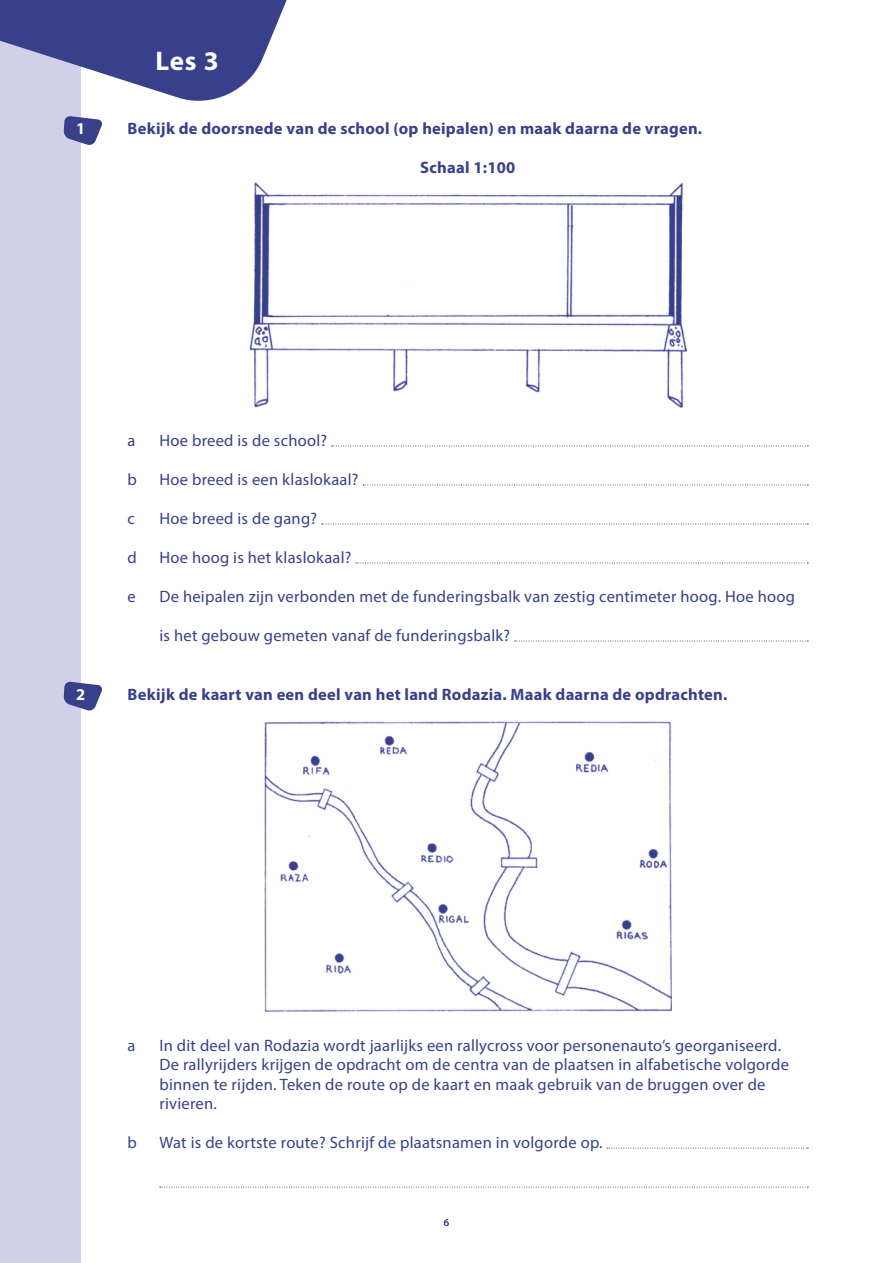
<style>
.page{position:relative;width:893px;height:1263px;background:#fff}
.page>*{position:absolute;margin:0;border:0;box-sizing:border-box;transform-origin:0 0}
.t1{font:700 27px "Myriad Pro";color:#fefefe}
.t2{font:16.5px/19.5px "Myriad Pro";letter-spacing:.015em;color:#38408a}
.t3{font:700 16.5px "Myriad Pro";letter-spacing:.015em;color:#38408a}
.t4{font:700 16.5px "Myriad Pro";color:#fefefe}
.t5{font:10.5px "Myriad Pro";color:#38408a}
</style>
<div class="page">
<hr style="left:892px;top:0;width:1px;height:1263px;background:#d1d0e8">
<div style="left:0;top:0;width:81px;height:1263px;background:#d1d0e8"></div>
<svg style="left:332px;top:446px;width:476px;height:1px"></svg>
<svg style="left:363px;top:485px;width:445px;height:1px"></svg>
<svg style="left:322px;top:524px;width:486px;height:1px"></svg>
<svg style="left:356px;top:563px;width:452px;height:1px"></svg>
<svg style="left:515px;top:641px;width:293px;height:1px"></svg>
<svg style="left:607px;top:1148px;width:201px;height:1px"></svg>
<svg style="left:160px;top:1187px;width:648px;height:1px"></svg>
<img style="left:249px;top:182px;width:437px;height:225px">
<img style="left:264px;top:721px;width:407px;height:291px">
<svg style="left:64px;top:116px;width:38px;height:29px"></svg>
<svg style="left:64px;top:681px;width:38px;height:30px"></svg>
<svg style="left:0;top:0;width:287px;height:101px"></svg>
<p class="t4" style="left:76px;top:118px;width:11px">1</p>
<h1 class="t1" style="left:155px;top:43px;width:65px">Les 3</h1>
<p class="t3" style="left:128px;top:118px;width:576px">Bekijk de doorsnede van de school (op heipalen) en maak daarna de vragen.</p>
<p class="t3" style="left:420px;top:157px;width:97px">Schaal 1:100</p>
<p class="t4" style="left:76px;top:683px;width:11px">2</p>
<p class="t2" style="left:128px;top:431px;width:9px">a</p>
<p class="t2" style="left:159px;top:431px;width:169px">Hoe breed is de school?</p>
<p class="t2" style="left:128px;top:470px;width:11px">b</p>
<p class="t2" style="left:159px;top:470px;width:201px">Hoe breed is een klaslokaal?</p>
<p class="t2" style="left:128px;top:509px;width:9px">c</p>
<p class="t2" style="left:159px;top:509px;width:159px">Hoe breed is de gang?</p>
<p class="t2" style="left:128px;top:548px;width:11px">d</p>
<p class="t2" style="left:159px;top:548px;width:194px">Hoe hoog is het klaslokaal?</p>
<p class="t2" style="left:128px;top:587px;width:10px">e</p>
<p class="t2" style="left:159px;top:587px;width:637px">De heipalen zijn verbonden met de funderingsbalk van zestig centimeter hoog. Hoe hoog</p>
<p class="t2" style="left:159px;top:626px;width:352px">is het gebouw gemeten vanaf de funderingsbalk?</p>
<p class="t3" style="left:128px;top:684px;width:601px">Bekijk de kaart van een deel van het land Rodazia. Maak daarna de opdrachten.</p>
<p class="t2" style="left:128px;top:1035px;width:9px">a</p>
<p class="t2" style="left:159px;top:1035px;width:631px">In dit deel van Rodazia wordt jaarlijks een rallycross voor personenauto’s georganiseerd.<br>De rallyrijders krijgen de opdracht om de centra van de plaatsen in alfabetische volgorde binnen te rijden. Teken de route op de kaart en maak gebruik van de bruggen over de rivieren.</p>
<p class="t2" style="left:128px;top:1133px;width:11px">b</p>
<p class="t2" style="left:159px;top:1133px;width:445px">Wat is de kortste route? Schrijf de plaatsnamen in volgorde op.</p>
<p class="t5" style="left:444px;top:1216px;width:7px">6</p>
</div>
